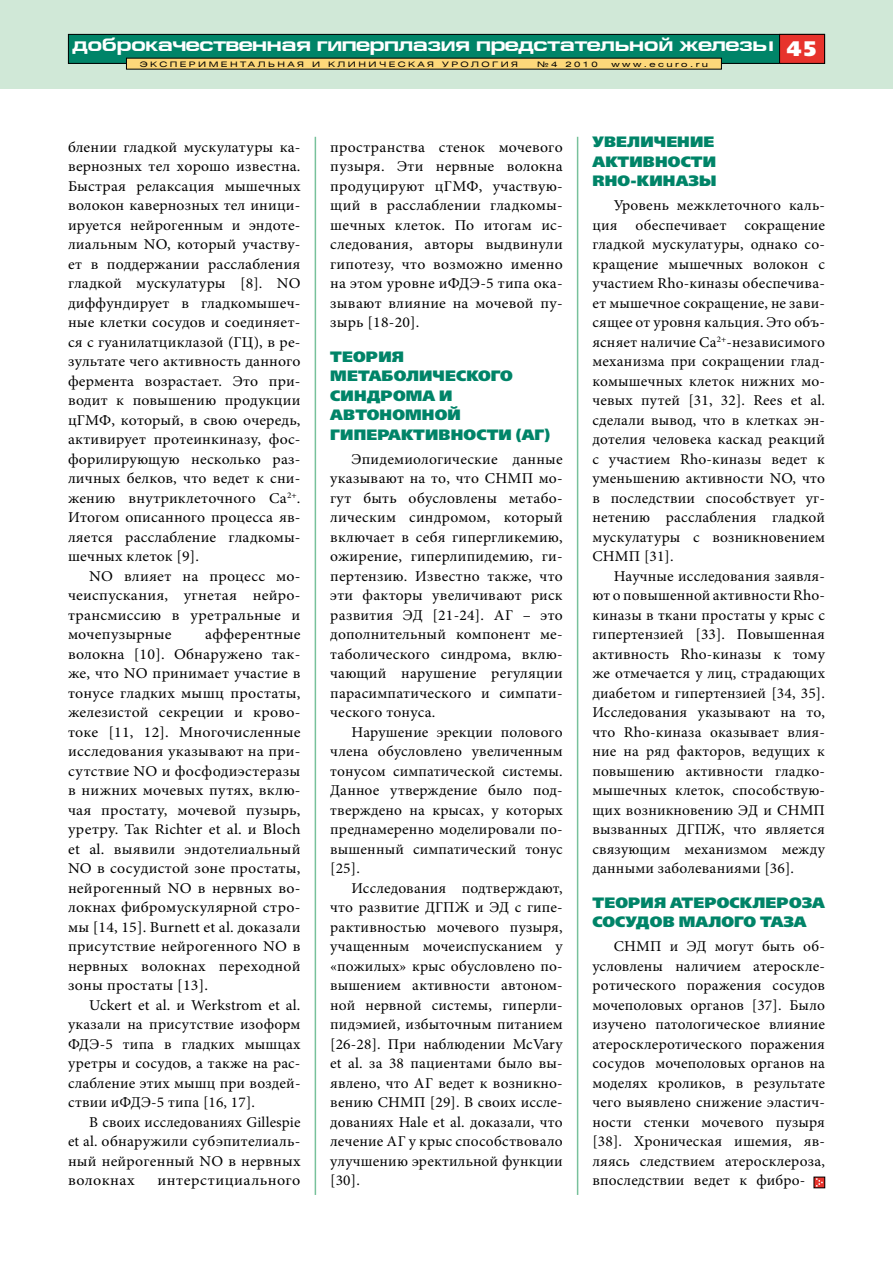
<style>
.page{position:relative;width:893px;height:1263px;background:#fff}
.page>*{position:absolute;margin:0;border:0;box-sizing:border-box;transform-origin:0 0}
.t1{font:21px "Free Set Black C";color:#fff}
.t2{font:700 19.5px "Europe Ext";letter-spacing:-.025em;color:#fff}
.t3{font:15px/19.5px "Minion Pro";letter-spacing:.01em;color:#000;text-align:justify}
.t4{font:15px/19.5px "Minion Pro";letter-spacing:.01em;color:#000;text-align:justify;scale:1.05 1}
.t5{font:15px/19.5px "Minion Pro";letter-spacing:.01em;color:#000;text-align:justify;scale:1.06 1}
.t6{font:15px/19.5px "Minion Pro";letter-spacing:.01em;color:#000;text-align:justify;scale:1.04 1}
.t7{font:15px/19.5px "Free Set Black C";letter-spacing:.01em;color:#008468}
.t8{font:15px "Minion Pro";letter-spacing:.03em;color:#000;scale:1.07 1}
.t9{font:7.5px "Helios Ext";letter-spacing:.26em;color:#000;scale:1.25 1}
</style>
<div class="page">
<div style="left:0;top:0;width:893px;height:89px;background:#d0e8d7"></div>
<div style="left:68px;top:34px;width:757px;height:29px;background:#008468"></div>
<div style="left:68px;top:34px;width:757px;height:30px;border:1px solid #000"></div>
<div style="left:780px;top:34px;width:45px;height:29px;background:#e7332c"></div>
<div style="left:779px;top:34px;width:46px;height:30px;border:1px solid #000"></div>
<svg style="left:126px;top:58px;width:596px;height:12px;background:#d7b96a"></svg>
<hr style="left:315px;top:137px;width:1px;height:1058px;background:#78c19b">
<hr style="left:577px;top:137px;width:1px;height:1058px;background:#78c19b">
<svg style="left:816px;top:1178px;width:7px;height:9px"></svg>
<h2 class="t2" style="left:72px;top:33px;width:703px">доброкачественная гиперплазия предстательной железы</h2>
<p class="t9" style="left:140px;top:59px;width:145px">ЭксперименТАЛЬН АЯ И</p>
<p class="t9" style="left:328px;top:59px;width:25px">КЛИНИ</p>
<p class="t9" style="left:379px;top:59px;width:16px">Ч ЕСК</p>
<p class="t9" style="left:418px;top:59px;width:82px">АЯ УР ОЛОГИ Я</p>
<p class="t9" style="left:537px;top:59px;width:50px">№4 2010</p>
<p class="t9" style="left:611px;top:59px;width:79px">www.ecuro.ru</p>
<h1 class="t1" style="left:786px;top:37px;width:33px">45</h1>
<p class="t4" style="left:68px;top:137px;width:223px">блении гладкой мускулатуры ка&shy;вернозных тел хорошо известна.<br>Быстрая релаксация мышечных волокон кавернозных тел иници&shy;ируется нейрогенным и эндоте&shy;лиальным NO, который участву&shy;ет в поддержании расслабления гладкой мускулатуры [8]. NO диффундирует в гладкомышеч&shy;ные клетки сосудов и соединяет&shy;ся с гуанилатциклазой (ГЦ), в ре&shy;зультате чего активность данного фермента возрастает. Это при&shy;водит к повышению продукции цГМФ, который, в свою очередь, активирует протеинкиназу, фос&shy;форилирующую несколько раз&shy;личных белков, что ведет к сни&shy;жению внутриклеточного Са<sup>2+</sup>.<br>Итогом описанного процесса яв&shy;ляется расслабление гладкомы&shy;шечных клеток [9].</p>
<p class="t5" style="left:68px;top:566px;width:221px;text-indent:21px">NO влияет на процесс мо&shy;чеиспускания, угнетая нейро&shy;трансмиссию в уретральные и мочепузырные</p>
<p class="t5" style="left:68px;top:625px;width:221px;text-indent:137px">афферентные волокна [10]. Обнаружено так&shy;же, что NO принимает участие в тонусе гладких мышц простаты, железистой секреции и крово&shy;токе [11, 12]. Многочисленные исследования указывают на при&shy;сутствие NO и фосфодиэстеразы в нижних мочевых путях, вклю&shy;чая простату, мочевой пузырь, уретру. Так Richter et al. и Bloch et al. выявили эндотелиальный NO в сосудистой зоне простаты, нейрогенный NO в нервных во&shy;локнах фибромускулярной стро&shy;мы [14, 15]. Burnett et al. доказали присутствие нейрогенного NO в нервных волокнах переходной зоны простаты [13].</p>
<p class="t3" style="left:68px;top:995px;width:234px;text-indent:21px">Uckert et al. и Werkstrom et al. указали на присутствие изоформ ФДЭ-5 типа в гладких мышцах уретры и сосудов, а также на рас&shy;слабление этих мышц при воздей&shy;ствии иФДЭ-5 типа [16, 17].</p>
<p class="t3" style="left:68px;top:1112px;width:234px;text-indent:21px">В своих исследованиях Gillespie et al. обнаружили субэпителиаль&shy;ный нейрогенный NO в нервных волокнах</p>
<p class="t8" style="left:157px;top:1170px;width:135px">интерстициального</p>
<p class="t4" style="left:330px;top:137px;width:223px">пространства стенок мочевого пузыря. Эти нервные волокна продуцируют цГМФ, участвую&shy;щий в расслаблении гладкомы&shy;шечных клеток. По итогам ис&shy;следования, авторы выдвинули гипотезу, что возможно именно на этом уровне иФДЭ-5 типа ока&shy;зывают влияние на мочевой пу&shy;зырь [18-20].</p>
<p class="t7" style="left:330px;top:347px;width:221px">Теория метаболического синдрома и автономной гиперактивности (АГ)</p>
<p class="t6" style="left:330px;top:449px;width:225px;text-indent:21px">Эпидемиологические данные указывают на то, что СНМП мо&shy;гут быть обусловлены метабо&shy;лическим синдромом, который включает в себя гипергликемию, ожирение, гиперлипидемию, ги&shy;пертензию. Известно также, что эти факторы увеличивают риск развития ЭД [21-24]. АГ – это дополнительный компонент ме&shy;таболического синдрома, вклю&shy;чающий нарушение регуляции парасимпатического и симпати&shy;ческого тонуса.</p>
<p class="t3" style="left:330px;top:722px;width:234px;text-indent:21px">Нарушение эрекции полового члена обусловлено увеличенным тонусом симпатической системы.<br>Данное утверждение было под&shy;тверждено на крысах, у которых преднамеренно моделировали по&shy;вышенный симпатический тонус [25].</p>
<p class="t3" style="left:330px;top:878px;width:234px;text-indent:21px">Исследования подтверждают, что развитие ДГПЖ и ЭД с гипе&shy;рактивностью мочевого пузыря, учащенным мочеиспусканием у «пожилых» крыс обусловлено по&shy;вышением активности автоном&shy;ной нервной системы, гиперли&shy;пидэмией, избыточным питанием [26-28]. При наблюдении McVary et al. за 38 пациентами было вы&shy;явлено, что АГ ведет к возникно&shy;вению СНМП [29]. В своих иссле&shy;дованиях Hale et al. доказали, что лечение АГ у крыс способствовало улучшению эректильной функции [30].</p>
<p class="t7" style="left:592px;top:132px;width:125px">Увеличение активности<br>Rho-киназы</p>
<p class="t3" style="left:592px;top:196px;width:234px;text-indent:21px">Уровень межклеточного каль&shy;ция обеспечивает сокращение гладкой мускулатуры, однако со&shy;кращение мышечных волокон с участием Rho-киназы обеспечива&shy;ет мышечное сокращение, не зави&shy;сящее от уровня кальция. Это объ&shy;ясняет наличие Са<sup>2+</sup>-независимого механизма при сокращении глад&shy;комышечных клеток нижних мо&shy;чевых путей [31, 32]. Rees et al. сделали вывод, что в клетках эн&shy;дотелия человека каскад реакций с участием Rho-киназы ведет к уменьшению активности NO, что в последствии способствует уг&shy;нетению расслабления гладкой мускулатуры с возникновением СНМП [31].</p>
<p class="t3" style="left:592px;top:566px;width:234px;text-indent:21px">Научные исследования заявля&shy;ют о повышенной активности Rho&shy;киназы в ткани простаты у крыс с гипертензией [33]. Повышенная активность Rho-киназы к тому же отмечается у лиц, страдающих диабетом и гипертензией [34, 35].<br>Исследования указывают на то, что Rho-киназа оказывает влия&shy;ние на ряд факторов, ведущих к повышению активности гладко&shy;мышечных клеток, способствую&shy;щих возникновению ЭД и СНМП вызванных ДГПЖ, что является связующим механизмом между данными заболеваниями [36].</p>
<p class="t7" style="left:592px;top:893px;width:234px">Теория атеросклероза сосудов малого таза</p>
<p class="t3" style="left:592px;top:937px;width:234px;text-indent:21px">СНМП и ЭД могут быть об&shy;условлены наличием атероскле&shy;ротического поражения сосудов мочеполовых органов [37]. Было изучено патологическое влияние атеросклеротического поражения сосудов мочеполовых органов на моделях кроликов, в результате чего выявлено снижение эластич&shy;ности стенки мочевого пузыря [38]. Хроническая ишемия, яв&shy;ляясь следствием атеросклероза, впоследствии ведет к фибро-</p>
</div>
